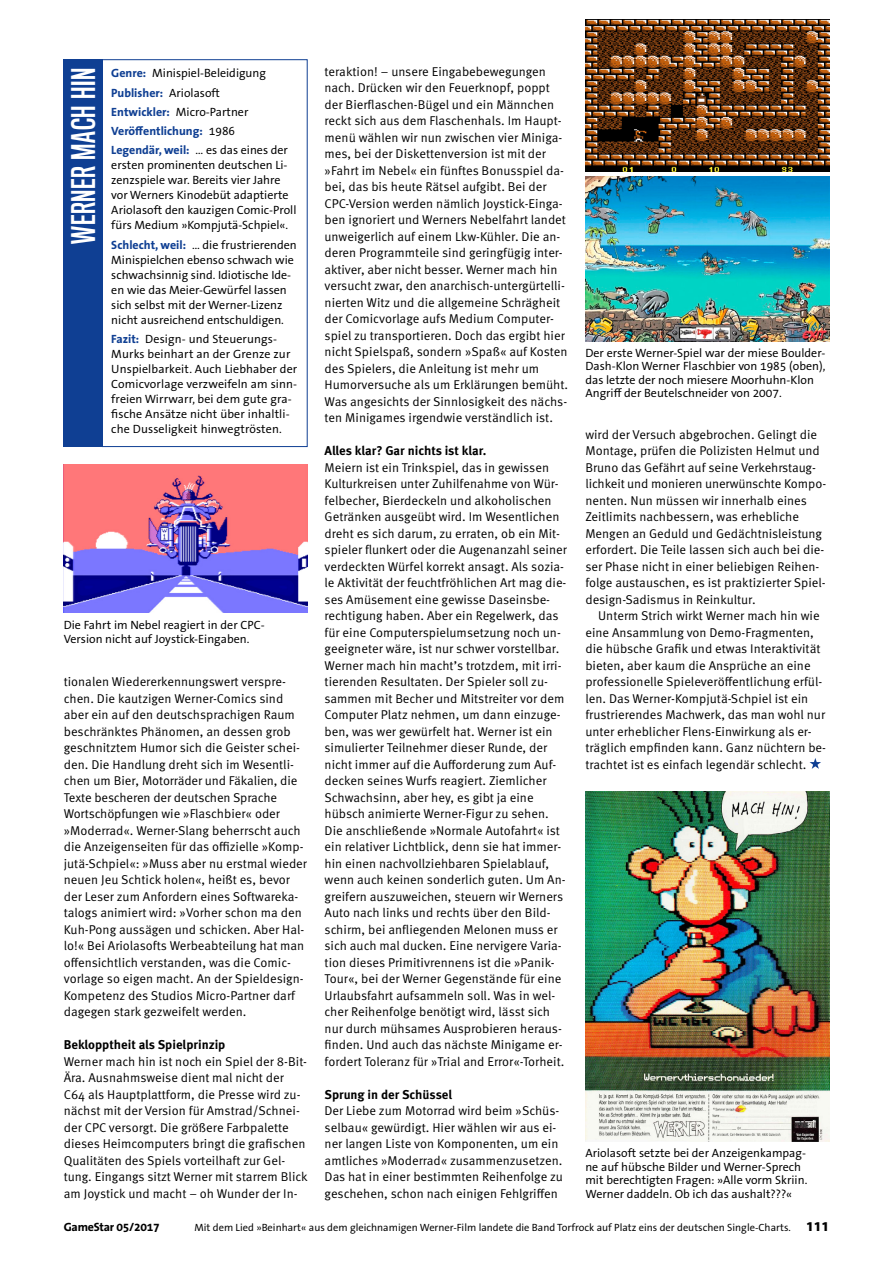
<style>
.page{position:relative;width:893px;height:1263px;background:#fff}
.page>*{position:absolute;margin:0;border:0;box-sizing:border-box;transform-origin:0 0}
.Kasten_Head{font:30px "Titling Gothic FB Comp Standard";letter-spacing:.025em;color:#fff}
.t1{font:900 13.5px "Myriad Pro";color:#000}
.Body{font:12.75px/16.5px "Meta Pro";color:#000}
.Body_Einzug{font:12.75px/16.5px "Meta Pro";color:#000}
.ZU{font:700 12.75px "Meta Pro";color:#000}
.Kasten_Body{font:12px/15px "The Sans Office";color:#000}
.BU{font:12px/13.5px "The Sans Office";color:#000}
.Kasten_Body-2{font:700 12px "The Sans Office";color:#0f3f93}
.t2{font:700 12px "The Sans Office";letter-spacing:-.02em;color:#000}
.Pag{font:10.5px "The Sans Office";color:#000}
.s1{font-weight:700;color:#0f3f93}
.s2{font-weight:400;color:#000}
</style>
<div class="page">
<img style="left:64px;top:464px;width:244px;height:149px">
<img style="left:585px;top:792px;width:244px;height:349px">
<img style="left:585px;top:19px;width:244px;height:152px">
<img style="left:585px;top:176px;width:244px;height:165px">
<svg style="left:809px;top:758px;width:12px;height:11px"></svg>
<div style="left:102px;top:59px;width:206px;height:388px;border:1px solid #0f3f93"></div>
<div style="left:64px;top:59px;width:39px;height:388px;background:#0f3f93"></div>
<p class="Kasten_Head" style="left:66px;top:244px;width:178px;rotate:-90deg">WERNER MACH HIN</p>
<p class="Kasten_Body" style="left:111px;top:66px;width:156px"><span class="s1">Genre:</span> Minispiel-Beleidigung</p>
<p class="Kasten_Body-2" style="left:111px;top:86px;width:110px">Publisher: <span class="s2">Ariolasoft</span></p>
<p class="Kasten_Body" style="left:111px;top:105px;width:139px"><span class="s1">Entwickler:</span> Micro-Partner</p>
<p class="Kasten_Body-2" style="left:111px;top:124px;width:125px">Veröffentlichung: <span class="s2">1986</span></p>
<p class="Kasten_Body" style="left:111px;top:143px;width:187px"><span class="s1">Legendär, weil:</span> … es das eines der ersten prominenten deutschen Li&shy;zenzspiele war. Bereits vier Jahre vor Werners Kinodebüt adaptierte Ariolasoft den kauzigen Comic-Proll fürs Medium »Kompjutä-Schpiel«.</p>
<p class="Kasten_Body" style="left:111px;top:237px;width:187px"><span class="s1">Schlecht, weil:</span> … die frustrierenden Minispielchen ebenso schwach wie schwachsinnig sind. Idiotische Ide&shy;en wie das Meier-Gewürfel lassen sich selbst mit der Werner-Lizenz nicht ausreichend entschuldigen.</p>
<p class="Kasten_Body" style="left:111px;top:332px;width:188px"><span class="s1">Fazit:</span> Design- und Steuerungs-Murks beinhart an der Grenze zur Unspielbarkeit. Auch Liebhaber der Comicvorlage verzweifeln am sinn&shy;freien Wirrwarr, bei dem gute gra&shy;fische Ansätze nicht über inhaltli&shy;che Dusseligkeit hinwegtrösten.</p>
<p class="BU" style="left:64px;top:619px;width:203px">Die Fahrt im Nebel reagiert in der CPC-<br>Version nicht auf Joystick-Eingaben.</p>
<p class="Body" style="left:64px;top:674px;width:245px">tionalen Wiedererkennungswert verspre&shy;chen. Die kautzigen Werner-Comics sind aber ein auf den deutschsprachigen Raum beschränktes Phänomen, an dessen grob geschnitztem Humor sich die Geister schei&shy;den. Die Handlung dreht sich im Wesentli&shy;chen um Bier, Motorräder und Fäkalien, die Texte bescheren der deutschen Sprache Wortschöpfungen wie »Flaschbier« oder »Moderrad«. Werner-Slang beherrscht auch die Anzeigenseiten für das offizielle »Komp&shy;jutä-Schpiel«: »Muss aber nu erstmal wieder neuen Jeu Schtick holen«, heißt es, bevor der Leser zum Anfordern eines Softwareka&shy;talogs animiert wird: »Vorher schon ma den Kuh-Pong aussägen und schicken. Aber Hal&shy;lo!« Bei Ariolasofts Werbeabteilung hat man offensichtlich verstanden, was die Comic&shy;vorlage so eigen macht. An der Spieldesign-Kompetenz des Studios Micro-Partner darf dagegen stark gezweifelt werden.</p>
<p class="ZU" style="left:64px;top:1037px;width:163px">Beklopptheit als Spielprinzip</p>
<p class="Body" style="left:64px;top:1053px;width:245px">Werner mach hin ist noch ein Spiel der 8-Bit-Ära. Ausnahmsweise dient mal nicht der C64 als Hauptplattform, die Presse wird zu&shy;nächst mit der Version für Amstrad/Schnei&shy;der CPC versorgt. Die größere Farbpalette dieses Heimcomputers bringt die grafischen Qualitäten des Spiels vorteilhaft zur Gel&shy;tung. Eingangs sitzt Werner mit starrem Blick am Joystick und macht – oh Wunder der In-</p>
<p class="Body" style="left:325px;top:63px;width:245px">teraktion! – unsere Eingabebewegungen nach. Drücken wir den Feuerknopf, poppt der Bierflaschen-Bügel und ein Männchen reckt sich aus dem Flaschenhals. Im Haupt&shy;menü wählen wir nun zwischen vier Miniga&shy;mes, bei der Diskettenversion ist mit der »Fahrt im Nebel« ein fünftes Bonusspiel da&shy;bei, das bis heute Rätsel aufgibt. Bei der CPC-Version werden nämlich Joystick-Einga&shy;ben ignoriert und Werners Nebelfahrt landet unweigerlich auf einem Lkw-Kühler. Die an&shy;deren Programmteile sind geringfügig inter&shy;aktiver, aber nicht besser. Werner mach hin versucht zwar, den anarchisch-untergürtelli&shy;nierten Witz und die allgemeine Schrägheit der Comicvorlage aufs Medium Computer&shy;spiel zu transportieren. Doch das ergibt hier nicht Spielspaß, sondern »Spaß« auf Kosten des Spielers, die Anleitung ist mehr um Humorversuche als um Erklärungen bemüht.<br>Was angesichts der Sinnlosigkeit des nächs&shy;ten Minigames irgendwie verständlich ist.</p>
<p class="ZU" style="left:325px;top:443px;width:164px">Alles klar? Gar nichts ist klar.</p>
<p class="Body" style="left:325px;top:459px;width:244px">Meiern ist ein Trinkspiel, das in gewissen Kulturkreisen unter Zuhilfenahme von Wür&shy;felbecher, Bierdeckeln und alkoholischen Getränken ausgeübt wird. Im Wesentlichen dreht es sich darum, zu erraten, ob ein Mit&shy;spieler flunkert oder die Augenanzahl seiner verdeckten Würfel korrekt ansagt. Als sozia&shy;le Aktivität der feuchtfröhlichen Art mag die&shy;ses Amüsement eine gewisse Daseinsbe&shy;rechtigung haben. Aber ein Regelwerk, das für eine Computerspielumsetzung noch un&shy;geeigneter wäre, ist nur schwer vorstellbar.<br>Werner mach hin macht’s trotzdem, mit irri&shy;tierenden Resultaten. Der Spieler soll zu&shy;sammen mit Becher und Mitstreiter vor dem Computer Platz nehmen, um dann einzuge&shy;ben, was wer gewürfelt hat. Werner ist ein simulierter Teilnehmer dieser Runde, der nicht immer auf die Aufforderung zum Auf&shy;decken seines Wurfs reagiert. Ziemlicher Schwachsinn, aber hey, es gibt ja eine hübsch animierte Werner-Figur zu sehen.<br>Die anschließende »Normale Autofahrt« ist ein relativer Lichtblick, denn sie hat immer&shy;hin einen nachvollziehbaren Spielablauf, wenn auch keinen sonderlich guten. Um An&shy;greifern auszuweichen, steuern wir Werners Auto nach links und rechts über den Bild&shy;schirm, bei anfliegenden Melonen muss er sich auch mal ducken. Eine nervigere Varia&shy;tion dieses Primitivrennens ist die »Panik-Tour«, bei der Werner Gegenstände für eine Urlaubsfahrt aufsammeln soll. Was in wel&shy;cher Reihenfolge benötigt wird, lässt sich nur durch mühsames Ausprobieren heraus&shy;finden. Und auch das nächste Minigame er&shy;fordert Toleranz für »Trial and Error«-Torheit.</p>
<p class="ZU" style="left:325px;top:1086px;width:129px">Sprung in der Schüssel</p>
<p class="Body" style="left:325px;top:1103px;width:240px">Der Liebe zum Motorrad wird beim »Schüs&shy;selbau« gewürdigt. Hier wählen wir aus ei&shy;ner langen Liste von Komponenten, um ein amtliches »Moderrad« zusammenzusetzen.<br>Das hat in einer bestimmten Reihenfolge zu geschehen, schon nach einigen Fehlgriffen</p>
<p class="BU" style="left:585px;top:346px;width:241px">Der erste Werner-Spiel war der miese Boulder-Dash-Klon Werner Flaschbier von 1985 (oben), das letzte der noch miesere Moorhuhn-Klon Angriff der Beutelschneider von 2007.</p>
<p class="Body" style="left:585px;top:426px;width:242px">wird der Versuch abgebrochen. Gelingt die Montage, prüfen die Polizisten Helmut und Bruno das Gefährt auf seine Verkehrstaug&shy;lichkeit und monieren unerwünschte Kompo&shy;nenten. Nun müssen wir innerhalb eines Zeitlimits nachbessern, was erhebliche Mengen an Geduld und Gedächtnisleistung erfordert. Die Teile lassen sich auch bei die&shy;ser Phase nicht in einer beliebigen Reihen&shy;folge austauschen, es ist praktizierter Spiel&shy;design-Sadismus in Reinkultur.</p>
<p class="Body_Einzug" style="left:585px;top:608px;width:242px;text-indent:13px">Unterm Strich wirkt Werner mach hin wie eine Ansammlung von Demo-Fragmenten, die hübsche Grafik und etwas Interaktivität bieten, aber kaum die Ansprüche an eine professionelle Spieleveröffentlichung erfül&shy;len. Das Werner-Kompjutä-Schpiel ist ein frustrierendes Machwerk, das man wohl nur unter erheblicher Flens-Einwirkung als er&shy;träglich empfinden kann. Ganz nüchtern be&shy;trachtet ist es einfach legendär schlecht.</p>
<p class="BU" style="left:585px;top:1147px;width:223px">Ariolasoft setzte bei der Anzeigenkampag&shy;ne auf hübsche Bilder und Werner-Sprech mit berechtigten Fragen: »Alle vorm Skriin.<br>Werner daddeln. Ob ich das aushalt???«</p>
<p class="t2" style="left:64px;top:1220px;width:97px">GameStar 05/2017</p>
<p class="Pag" style="left:194px;top:1222px;width:598px">Mit dem Lied »Beinhart« aus dem gleichnamigen Werner-Film landete die Band Torfrock auf Platz eins der deutschen Single-Charts.</p>
<p class="t1" style="left:806px;top:1219px;width:25px">111</p>
</div>
